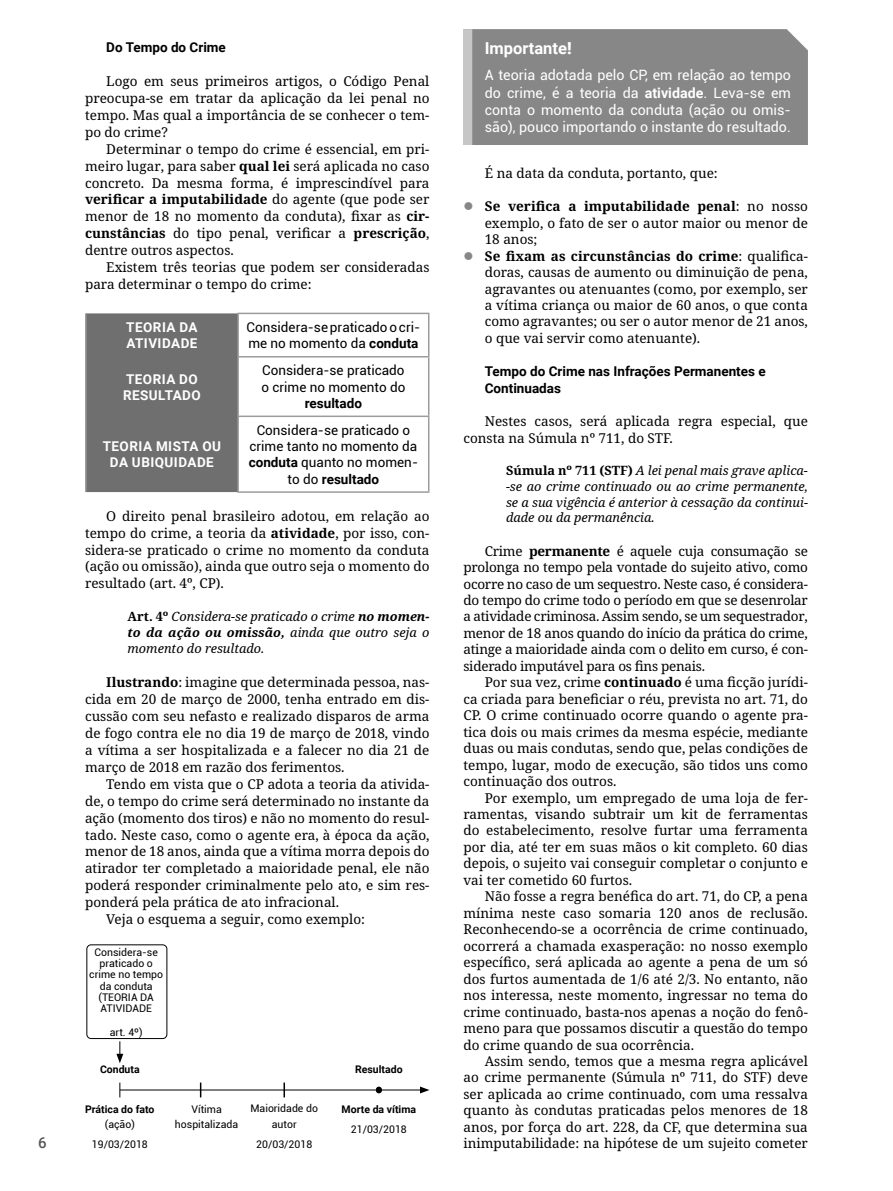
<style>
.page{position:relative;width:893px;height:1191px;background:#fff}
.page>*{position:absolute;margin:0;border:0;box-sizing:border-box;transform-origin:0 0}
.t1{font:700 16.5px "Roboto";color:#fff}
.t2{font:500 15px "Roboto";color:#575757}
.t3{font:14.25px/17.4px "Roboto";color:#fff;text-align:justify}
.t4{font:13.5px/16.5px "Noto Serif";color:#000;text-align:justify}
.t5{font:13.5px/16.2px "Roboto";color:#000}
.t6{font:700 13.5px/16.5px "Roboto";color:#000}
.t7{font:700 13.5px/16.2px "Roboto";letter-spacing:.035em;color:#fff}
.t8{font:italic 12.75px/15.6px "Noto Serif";color:#000;text-align:justify}
.t9{font:10.5px/11.4px "Roboto";color:#000;text-align:center}
.t10{font:700 10.5px "Roboto";color:#000}
.s1{font-weight:700}
.s2{font-weight:700;font-style:normal}
.s3{font-weight:900}
</style>
<div class="page">
<div style="left:87px;top:313px;width:150px;height:179px;background:#6f6f6f"></div>
<hr style="left:237px;top:356px;width:192px;height:1px;background:#9c9c9c">
<hr style="left:237px;top:415px;width:192px;height:2px;background:#9c9c9c">
<hr style="left:85px;top:313px;width:2px;height:44px;background:#9c9c9c">
<hr style="left:85px;top:357px;width:2px;height:59px;background:#9c9c9c">
<hr style="left:85px;top:416px;width:2px;height:76px;background:#9c9c9c">
<hr style="left:237px;top:313px;width:192px;height:1px;background:#9c9c9c">
<hr style="left:237px;top:314px;width:2px;height:42px;background:#9c9c9c">
<hr style="left:428px;top:314px;width:1px;height:42px;background:#9c9c9c">
<hr style="left:237px;top:357px;width:2px;height:58px;background:#9c9c9c">
<hr style="left:428px;top:357px;width:1px;height:58px;background:#9c9c9c">
<hr style="left:237px;top:417px;width:2px;height:74px;background:#9c9c9c">
<hr style="left:428px;top:417px;width:1px;height:74px;background:#9c9c9c">
<hr style="left:237px;top:491px;width:192px;height:2px;background:#9c9c9c">
<svg style="left:119px;top:1082px;width:1px;height:15px"></svg>
<hr style="left:120px;top:1089px;width:302px;height:1px;background:#000">
<svg style="left:420px;top:1086px;width:9px;height:7px"></svg>
<svg style="left:200px;top:1082px;width:1px;height:15px"></svg>
<svg style="left:283px;top:1082px;width:2px;height:15px"></svg>
<svg style="left:376px;top:1086px;width:6px;height:7px"></svg>
<div style="left:86px;top:944px;width:81px;height:95px;border:1px solid #000;border-radius:4px"></div>
<svg style="left:116px;top:1041px;width:7px;height:22px"></svg>
<div style="left:472px;top:29px;width:336px;height:116px;background:#878787"></div>
<div style="left:463px;top:29px;width:9px;height:116px;background:#c6c6c6"></div>
<p class="t2" style="left:38px;top:1132px;width:10px">6</p>
<p class="t6" style="left:106px;top:39px;width:121px">Do Tempo do Crime</p>
<p class="t4" style="left:85px;top:73px;width:346px;line-height:17px;text-indent:21px">Logo em seus primeiros artigos, o Código Penal preocupa-se em tratar da aplicação da lei penal no tempo. Mas qual a importância de se conhecer o tem&shy;po do crime?</p>
<p class="t4" style="left:85px;top:141px;width:346px;line-height:17px;text-indent:21px">Determinar o tempo do crime é essencial, em pri&shy;meiro lugar, para saber <span class="s1">qual lei</span> será aplicada no caso concreto. Da mesma forma, é imprescindível para <span class="s1">verificar a imputabilidade</span> do agente (que pode ser menor de 18 no momento da conduta), fixar as <span class="s1">cir&shy;cunstâncias</span> do tipo penal, verificar a <span class="s1">prescrição</span>, dentre outros aspectos.</p>
<p class="t4" style="left:85px;top:259px;width:346px;line-height:17px;text-indent:21px">Existem três teorias que podem ser consideradas para determinar o tempo do crime:</p>
<p class="t7" style="left:126px;top:319px;width:73px">TEORIA DA<br>ATIVIDADE</p>
<p class="t5" style="left:247px;top:319px;width:175px">Considera-se praticado o cri&shy;me no momento da <span class="s1">conduta</span></p>
<p class="t7" style="left:123px;top:370px;width:79px">TEORIA DO<br>RESULTADO</p>
<p class="t5" style="left:261px;top:362px;width:146px">Considera-se praticado o crime no momento do</p>
<p class="t6" style="left:305px;top:394px;width:59px">resultado</p>
<p class="t7" style="left:103px;top:438px;width:120px;text-align:center">TEORIA MISTA OU<br>DA UBIQUIDADE</p>
<p class="t5" style="left:249px;top:421px;width:171px;text-align:center">Considera-se praticado o crime tanto no momento da <span class="s1">conduta</span> quanto no momen&shy;to do <span class="s1">resultado</span></p>
<p class="t4" style="left:85px;top:508px;width:346px;line-height:17px;text-indent:21px">O direito penal brasileiro adotou, em relação ao tempo do crime, a teoria da <span class="s1">atividade</span>, por isso, con&shy;sidera-se praticado o crime no momento da conduta (ação ou omissão), ainda que outro seja o momento do resultado (art. 4º, CP).</p>
<p class="t8" style="left:128px;top:609px;width:303px;line-height:16px"><span class="s2">Art. 4º</span> Considera-se praticado o crime <span class="s1">no momen&shy;to da ação ou omissão,</span> ainda que outro seja o momento do resultado.</p>
<p class="t4" style="left:85px;top:674px;width:346px;line-height:17px;text-indent:21px"><span class="s1">Ilustrando</span>: imagine que determinada pessoa, nas&shy;cida em 20 de março de 2000, tenha entrado em dis&shy;cussão com seu nefasto e realizado disparos de arma de fogo contra ele no dia 19 de março de 2018, vindo a vítima a ser hospitalizada e a falecer no dia 21 de março de 2018 em razão dos ferimentos.</p>
<p class="t4" style="left:106px;top:776px;width:325px">Tendo em vista que o CP adota a teoria da ativida-</p>
<p class="t4" style="left:85px;top:793px;width:346px">de, o tempo do crime será determinado no instante da</p>
<p class="t4" style="left:85px;top:810px;width:346px">ação (momento dos tiros) e não no momento do resul-</p>
<p class="t4" style="left:85px;top:827px;width:346px">tado. Neste caso, como o agente era, à época da ação,</p>
<p class="t4" style="left:85px;top:843px;width:346px">menor de 18 anos, ainda que a vítima morra depois do</p>
<p class="t4" style="left:85px;top:860px;width:346px">atirador ter completado a maioridade penal, ele não</p>
<p class="t4" style="left:85px;top:877px;width:346px">poderá responder criminalmente pelo ato, e sim res-</p>
<p class="t4" style="left:85px;top:894px;width:256px">ponderá pela prática de ato infracional.</p>
<p class="t4" style="left:106px;top:911px;width:260px">Veja o esquema a seguir, como exemplo:</p>
<p class="t9" style="left:89px;top:945px;width:75px">Considera-se praticado o crime no tempo da conduta (TEORIA DA<br>ATIVIDADE</p>
<p class="t9" style="left:110px;top:1025px;width:34px">art. 4º)</p>
<p class="t10" style="left:100px;top:1062px;width:41px">Conduta</p>
<p class="t10" style="left:85px;top:1101px;width:71px">Prática do fato</p>
<p class="t9" style="left:92px;top:1114px;width:58px;line-height:20px">(ação)<br>19/03/2018</p>
<p class="t10" style="left:355px;top:1062px;width:49px">Resultado</p>
<p class="t9" style="left:175px;top:1100px;width:65px;line-height:15.8px">Vítima hospitalizada</p>
<p class="t9" style="left:250px;top:1100px;width:69px;line-height:15.8px">Maioridade do autor</p>
<p class="t9" style="left:256px;top:1138px;width:58px">20/03/2018</p>
<p class="t10" style="left:342px;top:1101px;width:76px">Morte da vítima</p>
<p class="t9" style="left:351px;top:1122px;width:58px">21/03/2018</p>
<p class="t1" style="left:485px;top:37px;width:88px">Importante<span class="s3">!</span></p>
<p class="t3" style="left:485px;top:66px;width:308px">A teoria adotada pelo CP, em relação ao tempo do crime, é a teoria da <span class="s1">atividade</span>. Leva-se em conta o momento da conduta (ação ou omis&shy;são), pouco importando o instante do resultado.</p>
<p class="t4" style="left:485px;top:165px;width:234px">É na data da conduta, portanto, que:</p>
<p class="t4" style="left:485px;top:198px;width:325px;text-align:left"><span class="s1">Se verifica a imputabilidade penal</span>: no nosso exemplo, o fato de ser o autor maior ou menor de 18 anos;<br><span class="s1">Se fixam as circunstâncias do crime</span>: qualifica&shy;doras, causas de aumento ou diminuição de pena, agravantes ou atenuantes (como, por exemplo, ser a vítima criança ou maior de 60 anos, o que conta como agravantes; ou ser o autor menor de 21 anos, o que vai servir como atenuante).</p>
<p class="t6" style="left:485px;top:363px;width:282px">Tempo do Crime nas Infrações Permanentes e<br>Continuadas</p>
<p class="t4" style="left:463px;top:413px;width:346px;text-indent:21px">Nestes casos, será aplicada regra especial, que consta na Súmula nº 711, do STF.</p>
<p class="t8" style="left:506px;top:463px;width:303px"><span class="s2">Súmula nº 711 (STF)</span> A lei penal mais grave aplica--se ao crime continuado ou ao crime permanente, se a sua vigência é anterior à cessação da continui&shy;dade ou da permanência.</p>
<p class="t4" style="left:463px;top:543px;width:346px;text-indent:21px">Crime <span class="s1">permanente</span> é aquele cuja consumação se prolonga no tempo pela vontade do sujeito ativo, como ocorre no caso de um sequestro. Neste caso, é considera&shy;do tempo do crime todo o período em que se desenrolar a atividade criminosa. Assim sendo, se um sequestrador, menor de 18 anos quando do início da prática do crime, atinge a maioridade ainda com o delito em curso, é con&shy;siderado imputável para os fins penais.</p>
<p class="t4" style="left:463px;top:674px;width:346px;text-indent:21px">Por sua vez, crime <span class="s1">continuado</span> é uma ficção jurídi&shy;ca criada para beneficiar o réu, prevista no art. 71, do CP. O crime continuado ocorre quando o agente pra&shy;tica dois ou mais crimes da mesma espécie, mediante duas ou mais condutas, sendo que, pelas condições de tempo, lugar, modo de execução, são tidos uns como continuação dos outros.</p>
<p class="t4" style="left:463px;top:790px;width:346px;text-indent:21px">Por exemplo, um empregado de uma loja de fer&shy;ramentas, visando subtrair um kit de ferramentas do estabelecimento, resolve furtar uma ferramenta por dia, até ter em suas mãos o kit completo. 60 dias depois, o sujeito vai conseguir completar o conjunto e vai ter cometido 60 furtos.</p>
<p class="t4" style="left:463px;top:888px;width:346px;text-indent:21px">Não fosse a regra benéfica do art. 71, do CP, a pena mínima neste caso somaria 120 anos de reclusão.<br>Reconhecendo-se a ocorrência de crime continuado, ocorrerá a chamada exasperação: no nosso exemplo específico, será aplicada ao agente a pena de um só dos furtos aumentada de 1/6 até 2/3. No entanto, não nos interessa, neste momento, ingressar no tema do crime continuado, basta-nos apenas a noção do fenô&shy;meno para que possamos discutir a questão do tempo do crime quando de sua ocorrência.</p>
<p class="t4" style="left:463px;top:1053px;width:346px;text-indent:21px">Assim sendo, temos que a mesma regra aplicável ao crime permanente (Súmula nº 711, do STF) deve ser aplicada ao crime continuado, com uma ressalva quanto às condutas praticadas pelos menores de 18 anos, por força do art. 228, da CF, que determina sua inimputabilidade: na hipótese de um sujeito cometer</p>
</div>
